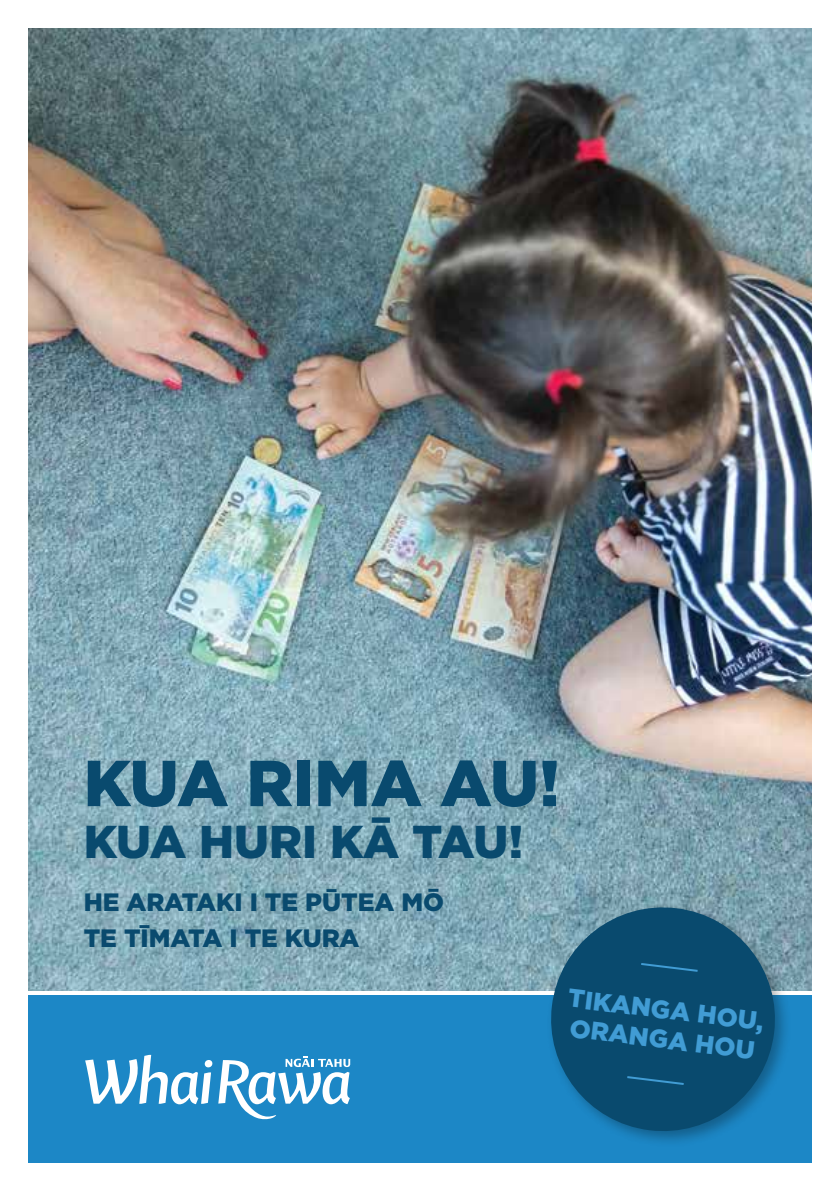
<style>
.page{position:relative;width:840px;height:1191px;background:#fff}
.page>*{position:absolute;margin:0;border:0;box-sizing:border-box;transform-origin:0 0}
.t1{font:900 64.8px "Gotham";letter-spacing:-.01em;color:#094a6e}
.t2{font:900 46px "Gotham";letter-spacing:-.02em;color:#094a6e}
.t3{font:900 25.4px/29.6px "Gotham";color:#419cd4}
.t4{font:900 25px/35.8px "Gotham";color:#094a6e}
</style>
<div class="page">
<div style="left:28px;top:995px;width:783px;height:167px;background:#1c87c6"></div>
<img style="left:28px;top:28px;width:783px;height:962px">
<div style="left:205px;top:1060px;width:7px;height:7px;background:#fff;border-radius:50%"></div>
<svg style="left:85px;top:1054px;width:126px;height:50px"></svg>
<svg style="left:218px;top:1056px;width:132px;height:63px"></svg>
<div style="left:545px;top:902px;width:246px;height:246px;background:#000;opacity:.3"></div>
<svg style="left:544px;top:900px;width:237px;height:237px;background:#1d5f83"></svg>
<svg style="left:638px;top:961px;width:61px;height:12px"></svg>
<svg style="left:624px;top:1074px;width:61px;height:12px"></svg>
<h1 class="t1" style="left:84px;top:738px;width:477px">KUA RIMA AU!</h1>
<h2 class="t2" style="left:84px;top:810px;width:441px">KUA HURI KĀ TAU!</h2>
<p class="t4" style="left:84px;top:884px;width:361px">HE ARATAKI I TE PŪTEA MŌ<br>TE TĪMATA I TE KURA</p>
<p class="t3" style="left:569px;top:982px;width:198px;rotate:7deg">TIKANGA HOU,<br>ORANGA HOU</p>
</div>
